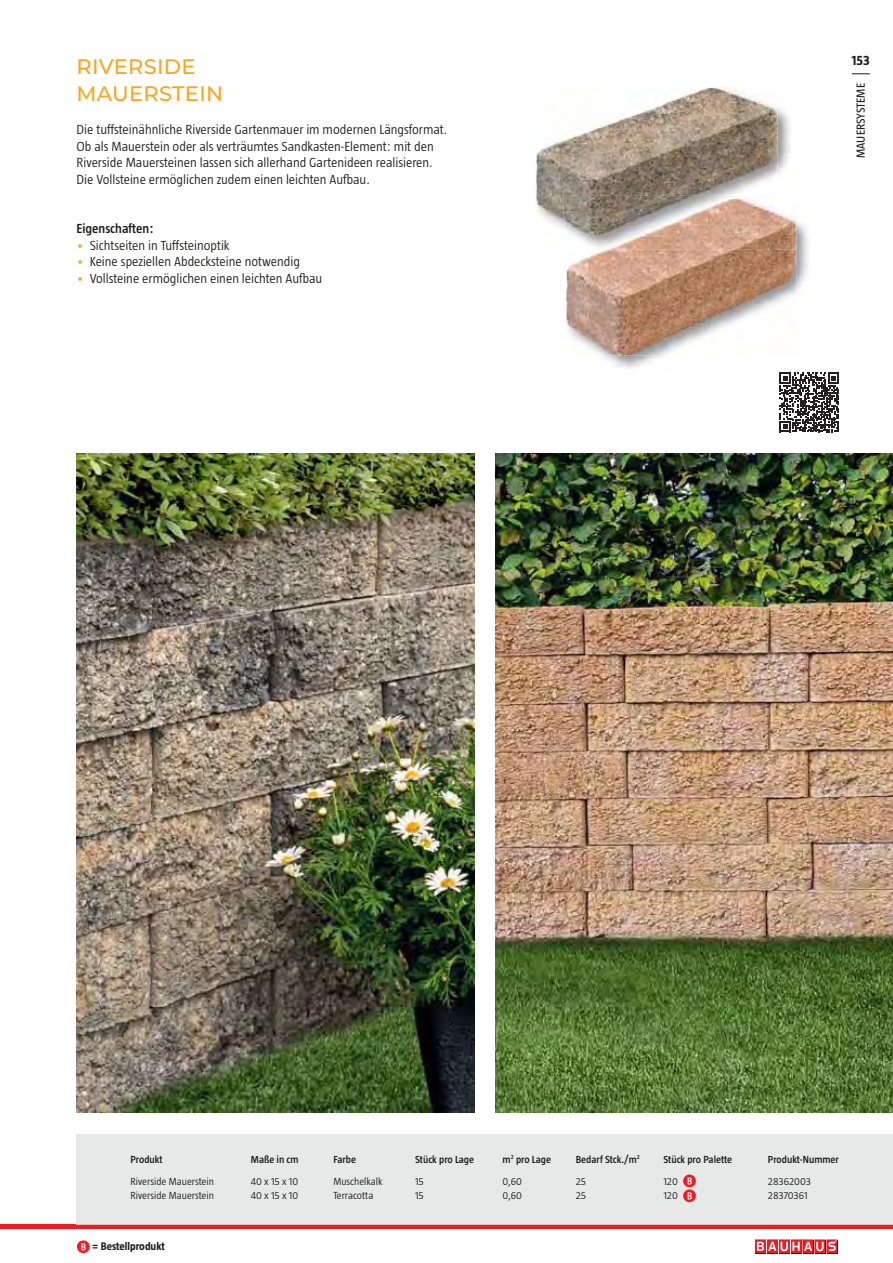
<style>
.page{position:relative;width:893px;height:1263px;background:#fff}
.page>*{position:absolute;margin:0;border:0;box-sizing:border-box;transform-origin:0 0}
.t1{font:500 21px/27px "Montserrat";letter-spacing:.015em;color:#faa61a}
.t2{font:300 13.5px/16.5px "Taz";color:#1d1d1b}
.t3{font:600 13.5px "Taz";color:#1d1d1b}
.t4{font:700 13.5px "Taz";color:#1d1d1b}
.t5{font:12px "Taz";color:#1d1d1b}
.t6{font:700 11.25px "Taz";color:#1d1d1b}
.t7{font:300 10.5px "Taz";color:#1d1d1b}
.t8{font:600 10.5px "Taz";color:#1d1d1b}
.s1{color:#faa61a}
</style>
<div class="page">
<hr style="left:0;top:1225px;width:893px;height:4px;background:#ed1c24">
<div style="left:768px;top:1240px;width:10px;height:14px;background:#1d1d1b"></div>
<div style="left:827px;top:1240px;width:11px;height:14px;background:#1d1d1b"></div>
<div style="left:791px;top:1240px;width:11px;height:14px;background:#1d1d1b"></div>
<div style="left:803px;top:1240px;width:11px;height:14px;background:#1d1d1b"></div>
<div style="left:755px;top:1240px;width:11px;height:14px;background:#1d1d1b"></div>
<div style="left:780px;top:1240px;width:10px;height:14px;background:#1d1d1b"></div>
<div style="left:815px;top:1240px;width:11px;height:14px;background:#1d1d1b"></div>
<svg style="left:755px;top:1239px;width:82px;height:14px"></svg>
<div style="left:77px;top:1134px;width:816px;height:91px;background:#e7e8e8"></div>
<img style="left:77px;top:454px;width:397px;height:658px">
<img style="left:495px;top:454px;width:398px;height:658px">
<svg style="left:77px;top:1240px;width:13px;height:13px"></svg>
<svg style="left:81px;top:1243px;width:5px;height:7px"></svg>
<img style="left:710px;top:87px;width:81px;height:88px">
<img style="left:536px;top:88px;width:241px;height:141px">
<img style="left:565px;top:221px;width:244px;height:148px">
<img style="left:564px;top:196px;width:213px;height:38px">
<img style="left:566px;top:219px;width:230px;height:137px">
<img style="left:566px;top:198px;width:227px;height:52px">
<img style="left:566px;top:198px;width:211px;height:36px">
<svg style="left:779px;top:373px;width:60px;height:59px"></svg>
<svg style="left:683px;top:1189px;width:13px;height:13px"></svg>
<svg style="left:687px;top:1192px;width:5px;height:7px"></svg>
<svg style="left:683px;top:1174px;width:13px;height:13px"></svg>
<svg style="left:687px;top:1177px;width:5px;height:7px"></svg>
<svg style="left:852px;top:73px;width:18px;height:1px"></svg>
<h1 class="t1" style="left:77px;top:54px;width:148px">RIVERSIDE<br>MAUERSTEIN</h1>
<p class="t2" style="left:77px;top:123px;width:372px">Die tuffsteinähnliche Riverside Gartenmauer im modernen Längsformat.<br>Ob als Mauerstein oder als verträumtes Sandkasten-Element: mit den Riverside Mauersteinen lassen sich allerhand Gartenideen realisieren.<br>Die Vollsteine ermöglichen zudem einen leichten Aufbau.</p>
<p class="t3" style="left:77px;top:224px;width:79px">Eigenschaften:</p>
<p class="t2" style="left:77px;top:238px;width:155px"><span class="s1">•</span> Sichtseiten in Tuffsteinoptik</p>
<p class="t2" style="left:77px;top:255px;width:225px"><span class="s1">•</span> Keine speziellen Abdecksteine notwendig</p>
<p class="t2" style="left:77px;top:271px;width:247px"><span class="s1">•</span> Vollsteine ermöglichen einen leichten Aufbau</p>
<p class="t4" style="left:852px;top:55px;width:20px">153</p>
<p class="t5" style="left:856px;top:158px;width:76px;rotate:-90deg">MAUERSYSTEME</p>
<p class="t8" style="left:131px;top:1155px;width:34px">Produkt</p>
<p class="t8" style="left:251px;top:1155px;width:49px">Maße in cm</p>
<p class="t8" style="left:333px;top:1155px;width:24px">Farbe</p>
<p class="t8" style="left:415px;top:1155px;width:61px">Stück pro Lage</p>
<p class="t8" style="left:503px;top:1155px;width:50px">m<sup>2</sup> pro Lage</p>
<p class="t8" style="left:576px;top:1155px;width:66px">Bedarf Stck./m<sup>2</sup></p>
<p class="t8" style="left:663px;top:1155px;width:70px">Stück pro Palette</p>
<p class="t8" style="left:768px;top:1155px;width:72px">Produkt-Nummer</p>
<p class="t7" style="left:131px;top:1177px;width:85px">Riverside Mauerstein</p>
<p class="t7" style="left:251px;top:1177px;width:49px">40 x 15 x 10</p>
<p class="t7" style="left:333px;top:1177px;width:51px">Muschelkalk</p>
<p class="t7" style="left:415px;top:1177px;width:10px">15</p>
<p class="t7" style="left:503px;top:1177px;width:21px">0,60</p>
<p class="t7" style="left:576px;top:1177px;width:12px">25</p>
<p class="t7" style="left:663px;top:1177px;width:16px">120</p>
<p class="t7" style="left:768px;top:1177px;width:44px">28362003</p>
<p class="t7" style="left:131px;top:1192px;width:85px">Riverside Mauerstein</p>
<p class="t7" style="left:251px;top:1192px;width:49px">40 x 15 x 10</p>
<p class="t7" style="left:333px;top:1192px;width:42px">Terracotta</p>
<p class="t7" style="left:415px;top:1192px;width:10px">15</p>
<p class="t7" style="left:503px;top:1192px;width:21px">0,60</p>
<p class="t7" style="left:576px;top:1192px;width:12px">25</p>
<p class="t7" style="left:663px;top:1192px;width:16px">120</p>
<p class="t7" style="left:768px;top:1192px;width:41px">28370361</p>
<p class="t6" style="left:92px;top:1242px;width:74px">= Bestellprodukt</p>
</div>
